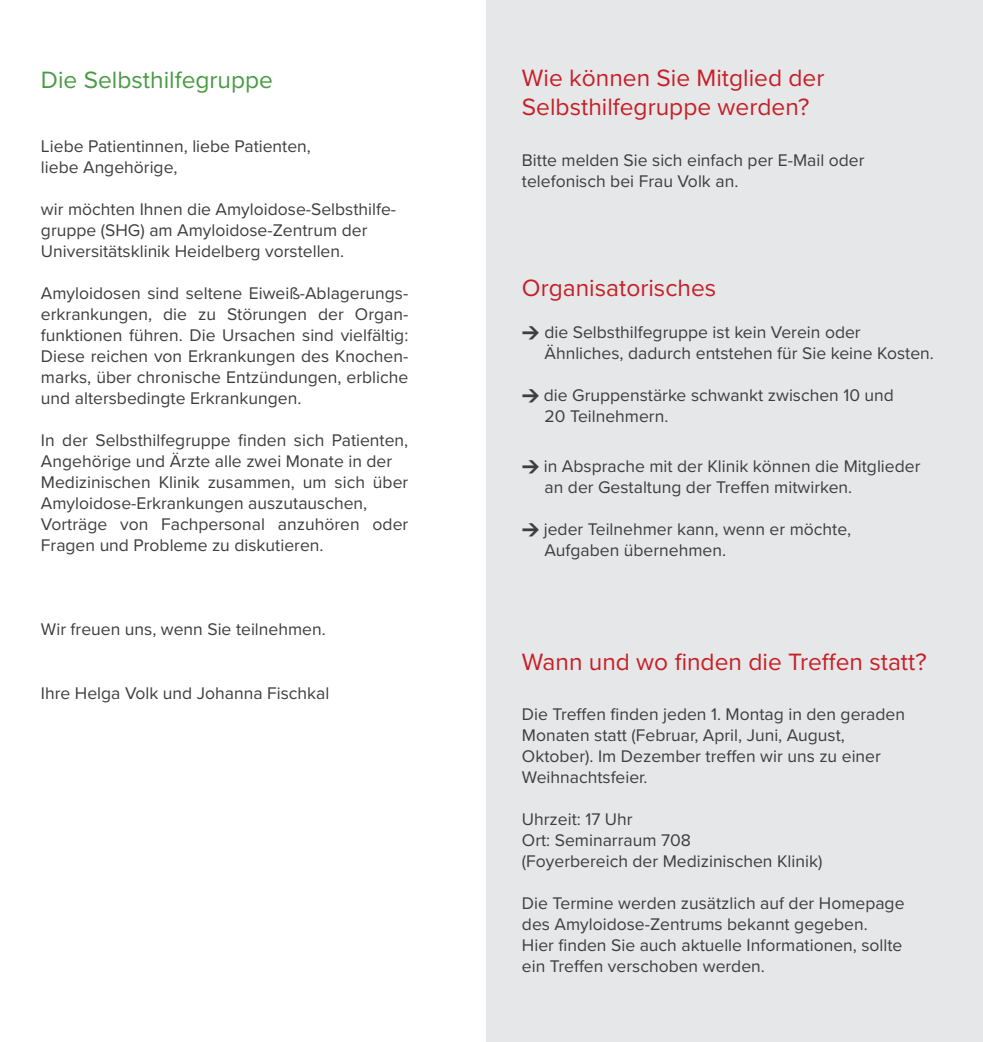
<style>
.page{position:relative;width:983px;height:1042px;background:#fff}
.page>*{position:absolute;margin:0;border:0;box-sizing:border-box;transform-origin:0 0}
.t1{font:24.5px/29.4px "Proxima Nova";color:#c62026}
.t2{font:24.5px "Proxima Nova";color:#489b44}
.t3{font:17.5px/21px "Proxima Nova";color:#3e3e3f}
.s1{font-family:"FFDIN Black"}
</style>
<div class="page">
<div style="left:486px;top:0;width:496px;height:1042px;background:#e6e7e9"></div>
<h1 class="t2" style="left:41px;top:61px;width:233px">Die Selbsthilfegruppe</h1>
<h1 class="t1" style="left:522px;top:62px;width:304px">Wie können Sie Mitglied der<br>Selbsthilfegruppe werden?</h1>
<p class="t3" style="left:522px;top:149px;width:344px">Bitte melden Sie sich einfach per E-Mail oder telefonisch bei Frau Volk an.</p>
<p class="t3" style="left:41px;top:135px;width:271px">Liebe Patientinnen, liebe Patienten, liebe Angehörige,</p>
<p class="t3" style="left:41px;top:198px;width:356px">wir möchten Ihnen die Amyloidose-Selbsthilfe&shy;gruppe (SHG) am Amyloidose-Zentrum der<br>Universitätsklinik Heidelberg vorstellen.</p>
<p class="t3" style="left:41px;top:282px;width:369px;text-align:justify">Amyloidosen sind seltene Eiweiß-Ablagerungs&shy;erkrankungen, die zu Störungen der Organ&shy;funktionen führen. Die Ursachen sind vielfältig:<br>Diese reichen von Erkrankungen des Knochen&shy;marks, über chronische Entzündungen, erbliche und altersbedingte Erkrankungen.</p>
<p class="t3" style="left:41px;top:429px;width:369px">In der Selbsthilfegruppe finden sich Patienten, Angehörige und Ärzte alle zwei Monate in der Medizinischen Klinik zusammen, um sich über Amyloidose-Erkrankungen auszutauschen, Vorträge von Fachpersonal anzuhören oder Fragen und Probleme zu diskutieren.</p>
<h1 class="t1" style="left:522px;top:272px;width:196px">Organisatorisches</h1>
<p class="t3" style="left:544px;top:321px;width:391px;text-indent:-23px"><span class="s1">&gt;</span> die Selbsthilfegruppe ist kein Verein oder<br>Ähnliches, dadurch entstehen für Sie keine Kosten.</p>
<p class="t3" style="left:544px;top:384px;width:351px;text-indent:-23px"><span class="s1">&gt;</span> die Gruppenstärke schwankt zwischen 10 und<br>20 Teilnehmern.</p>
<p class="t3" style="left:544px;top:455px;width:377px;text-indent:-23px"><span class="s1">&gt;</span> in Absprache mit der Klinik können die Mitglieder an der Gestaltung der Treffen mitwirken.</p>
<p class="t3" style="left:544px;top:518px;width:308px;text-indent:-23px"><span class="s1">&gt;</span> jeder Teilnehmer kann, wenn er möchte,<br>Aufgaben übernehmen.</p>
<p class="t3" style="left:41px;top:618px;width:286px">Wir freuen uns, wenn Sie teilnehmen.</p>
<p class="t3" style="left:41px;top:681px;width:290px">Ihre Helga Volk und Johanna Fischkal</p>
<h1 class="t1" style="left:522px;top:646px;width:406px">Wann und wo finden die Treffen statt?</h1>
<p class="t3" style="left:522px;top:703px;width:384px">Die Treffen finden jeden 1. Montag in den geraden Monaten statt (Februar, April, Juni, August, Oktober). Im Dezember treffen wir uns zu einer Weihnachtsfeier.</p>
<p class="t3" style="left:522px;top:808px;width:302px">Uhrzeit: 17 Uhr<br>Ort: Seminarraum 708<br>(Foyerbereich der Medizinischen Klinik)</p>
<p class="t3" style="left:522px;top:892px;width:384px">Die Termine werden zusätzlich auf der Homepage des Amyloidose-Zentrums bekannt gegeben.<br>Hier finden Sie auch aktuelle Informationen, sollte ein Treffen verschoben werden.</p>
</div>
